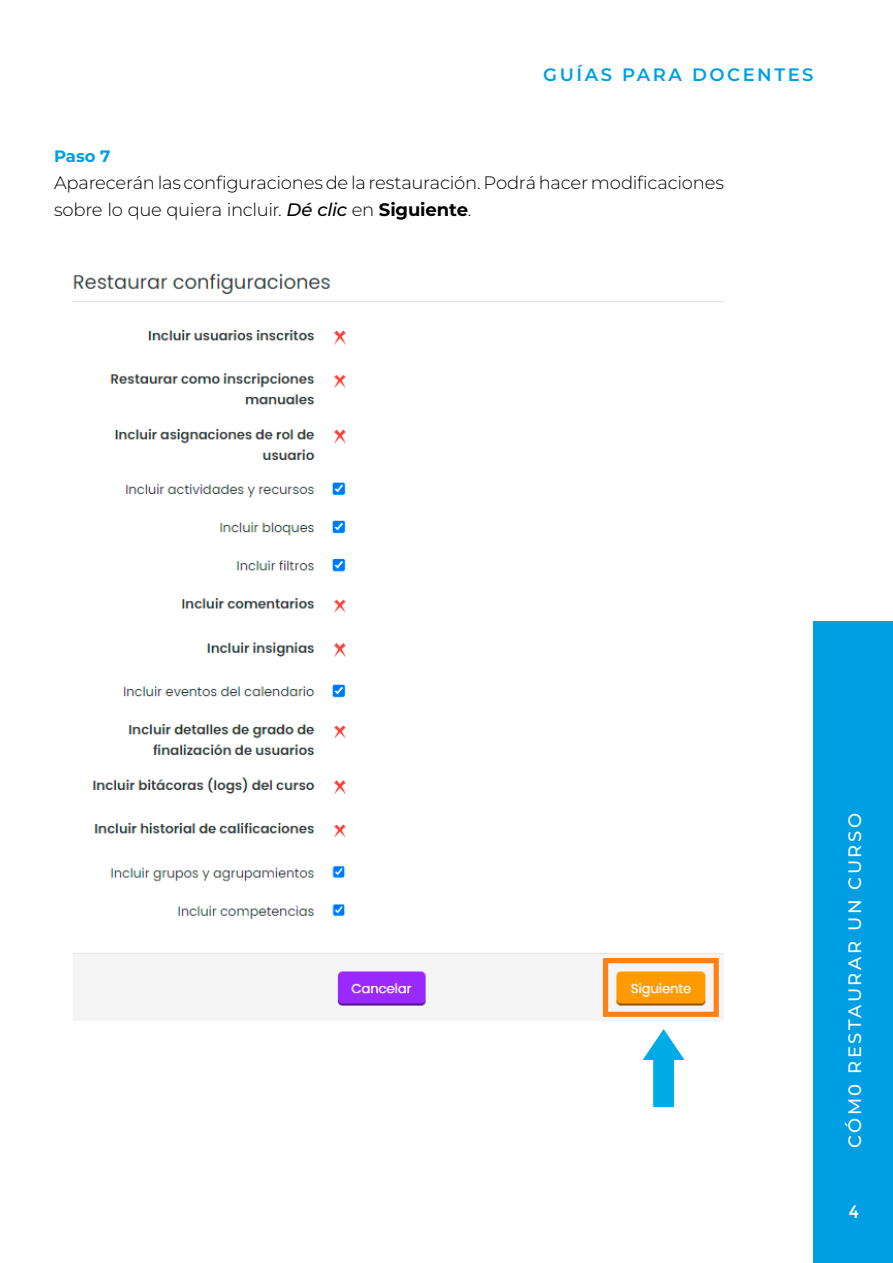
<style>
.page{position:relative;width:893px;height:1263px;background:#fff}
.page>*{position:absolute;margin:0;border:0;box-sizing:border-box;transform-origin:0 0}
.t1{font:300 18px/27px "Montserrat";letter-spacing:-.015em;color:#000}
.t2{font:500 18px "Montserrat";letter-spacing:.14em;color:#fff}
.t3{font:600 18px "Montserrat";letter-spacing:.14em;color:#009fe3}
.t4{font:18px "Montserrat";color:#fff}
.t5{font:700 16.5px "Montserrat";color:#009fe3}
.s1{font-weight:500;font-style:italic}
.s2{font-weight:700}
</style>
<div class="page">
<svg style="left:643px;top:1029px;width:42px;height:78px"></svg>
<div style="left:814px;top:621px;width:79px;height:642px;background:#009fe3"></div>
<img style="left:72px;top:273px;width:412px;height:733px">
<img style="left:484px;top:301px;width:240px;height:716px">
<p class="t3" style="left:543px;top:62px;width:272px">GUÍAS PARA DOCENTES</p>
<p class="t5" style="left:54px;top:144px;width:58px">Paso 7</p>
<p class="t1" style="left:54px;top:169px;width:671px">Aparecerán las configuraciones de la restauración. Podrá hacer modificaciones sobre lo que quiera incluir. <span class="s1">Dé clic</span> en <span class="s2">Siguiente</span>.</p>
<p class="t2" style="left:842px;top:1148px;width:337px;rotate:-90deg">CÓM0 RESTAURAR UN CURSO</p>
<p class="t4" style="left:849px;top:1201px;width:12px">4</p>
</div>
